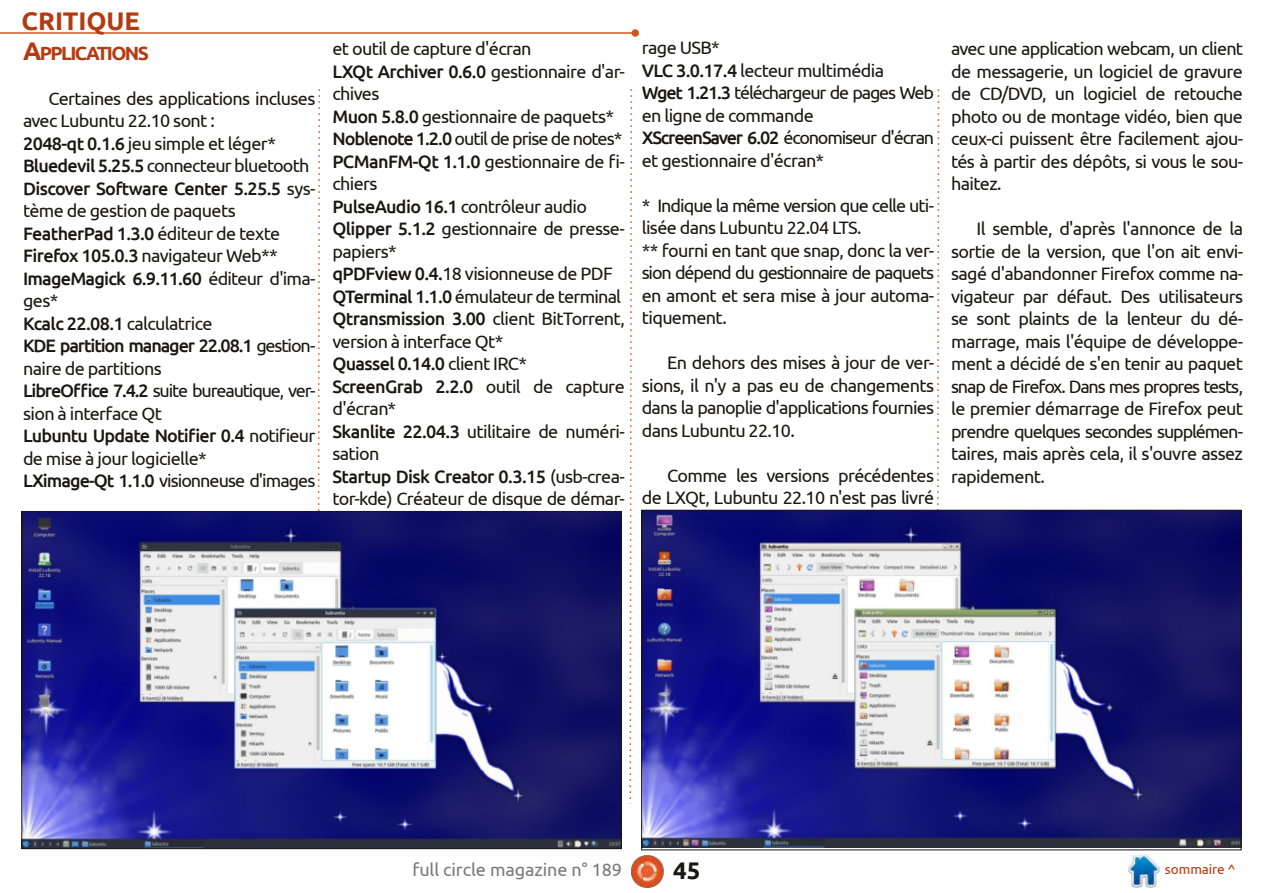
<style>
.page{position:relative;width:1263px;height:893px;background:#fff}
.page>*{position:absolute;margin:0;border:0;box-sizing:border-box;transform-origin:0 0}
.t1{font:700 25.5px "Ubuntu";color:#b53a10}
.t2{font:700 24px "Ubuntu";color:#181715}
.t3{font:700 19.2px "Ubuntu";letter-spacing:-.085em;color:#b53a10}
.t4{font:18px/22.5px "Ubuntu";letter-spacing:-.035em;color:#181715}
.t5{font:18px "Ubuntu";letter-spacing:-.005em;color:#79797f}
.t6{font:13.5px "Ubuntu";letter-spacing:-.005em;color:#b53a10}
.s1{font-size:25.5px}
.s2{font-weight:500}
.s3{color:#fff}
</style>
<div class="page">
<img style="left:631px;top:855px;width:33px;height:33px">
<img style="left:1128px;top:855px;width:32px;height:32px">
<hr style="left:0;top:32px;width:635px;height:2px;background:#cd581e">
<div style="left:631px;top:29px;width:8px;height:8px;background:#cd581e;border-radius:50%"></div>
<svg style="left:629px;top:89px;width:4px;height:715px"></svg>
<svg style="left:317px;top:89px;width:4px;height:422px"></svg>
<svg style="left:936px;top:89px;width:4px;height:421px"></svg>
<img style="left:24px;top:513px;width:595px;height:334px">
<img style="left:644px;top:512px;width:595px;height:335px">
<h1 class="t1" style="left:22px;top:6px;width:120px">CRITIQUE</h1>
<p class="t3" style="left:23px;top:42px;width:127px"><span class="s1">A</span>PPLICATIONS</p>
<p class="t4" style="left:23px;top:87px;width:294px;text-indent:26px">Certaines des applications incluses avec Lubuntu 22.10 sont :<br><span class="s2">2048-qt 0.1.6</span> jeu simple et léger*<br><span class="s2">Bluedevil 5.25.5</span> connecteur bluetooth<br><span class="s2">Discover Software Center 5.25.5</span> sys&shy;tème de gestion de paquets<br><span class="s2">FeatherPad 1.3.0</span> éditeur de texte<br><span class="s2">Firefox 105.0.3</span> navigateur Web**<br><span class="s2">ImageMagick 6.9.11.60</span> éditeur d'ima&shy;ges*<br><span class="s2">Kcalc 22.08.1</span> calculatrice<br><span class="s2">KDE partition manager 22.08.1</span> gestion&shy;naire de partitions<br><span class="s2">LibreOffice 7.4.2</span> suite bureautique, ver&shy;sion à interface Qt<br><span class="s2">Lubuntu Update Notifier 0.4</span> notifieur de mise à jour logicielle*<br><span class="s2">LXimage-Qt 1.1.0</span> visionneuse d'images</p>
<p class="t4" style="left:332px;top:37px;width:294px">et outil de capture d'écran<br><span class="s2">LXQt Archiver 0.6.0</span> gestionnaire d'ar&shy;chives<br><span class="s2">Muon 5.8.0</span> gestionnaire de paquets*<br><span class="s2">Noblenote 1.2.0</span> outil de prise de notes*<br><span class="s2">PCManFM-Qt 1.1.0</span> gestionnaire de fi&shy;chiers<br><span class="s2">PulseAudio 16.1</span> contrôleur audio<br><span class="s2">Qlipper 5.1.2</span> gestionnaire de presse&shy;papiers*<br><span class="s2">qPDFview 0.4.</span>18 visionneuse de PDF<br><span class="s2">QTerminal 1.1.0</span> émulateur de terminal<br><span class="s2">Qtransmission 3.00</span> client BitTorrent, version à interface Qt*<br><span class="s2">Quassel 0.14.0</span> client IRC*<br><span class="s2">ScreenGrab 2.2.0</span> outil de capture d'écran*<br><span class="s2">Skanlite 22.04.3</span> utilitaire de numéri&shy;sation<br><span class="s2">Startup Disk Creator 0.3.15</span> (usb-crea&shy;tor-kde) Créateur de disque de démar-</p>
<p class="t4" style="left:642px;top:36px;width:294px">rage USB*<br><span class="s2">VLC 3.0.17.4</span> lecteur multimédia<br><span class="s2">Wget 1.21.3</span> téléchargeur de pages Web en ligne de commande<br><span class="s2">XScreenSaver 6.02</span> économiseur d'écran et gestionnaire d'écran*</p>
<p class="t4" style="left:642px;top:194px;width:294px">*<span class="s3">*</span>Indique la même version que celle uti&shy;lisée dans Lubuntu 22.04 LTS.<br>** fourni en tant que snap, donc la ver&shy;sion dépend du gestionnaire de paquets en amont et sera mise à jour automa&shy;tiquement.</p>
<p class="t4" style="left:642px;top:351px;width:294px;text-align:justify;text-indent:26px">En dehors des mises à jour de ver&shy;sions, il n'y a pas eu de changements dans la panoplie d'applications fournies dans Lubuntu 22.10.</p>
<p class="t4" style="left:642px;top:464px;width:294px;text-align:right">Comme les versions précédentes<br>de LXQt, Lubuntu 22.10 n'est pas livré</p>
<p class="t4" style="left:951px;top:37px;width:294px;text-align:justify">avec une application webcam, un client de messagerie, un logiciel de gravure de CD/DVD, un logiciel de retouche photo ou de montage vidéo, bien que ceux-ci puissent être facilement ajou&shy;tés à partir des dépôts, si vous le sou&shy;haitez.</p>
<p class="t4" style="left:951px;top:217px;width:294px;text-align:justify;text-indent:26px">Il semble, d'après l'annonce de la sortie de la version, que l'on ait envi&shy;sagé d'abandonner Firefox comme na&shy;vigateur par défaut. Des utilisateurs se sont plaints de la lenteur du dé&shy;marrage, mais l'équipe de développe&shy;ment a décidé de s'en tenir au paquet snap de Firefox. Dans mes propres tests, le premier démarrage de Firefox peut prendre quelques secondes supplémen&shy;taires, mais après cela, il s'ouvre assez rapidement.</p>
<p class="t5" style="left:412px;top:859px;width:211px">full circle magazine n° 189</p>
<h2 class="t2" style="left:673px;top:857px;width:29px">45</h2>
<p class="t6" style="left:1165px;top:861px;width:72px">sommaire ^</p>
</div>
